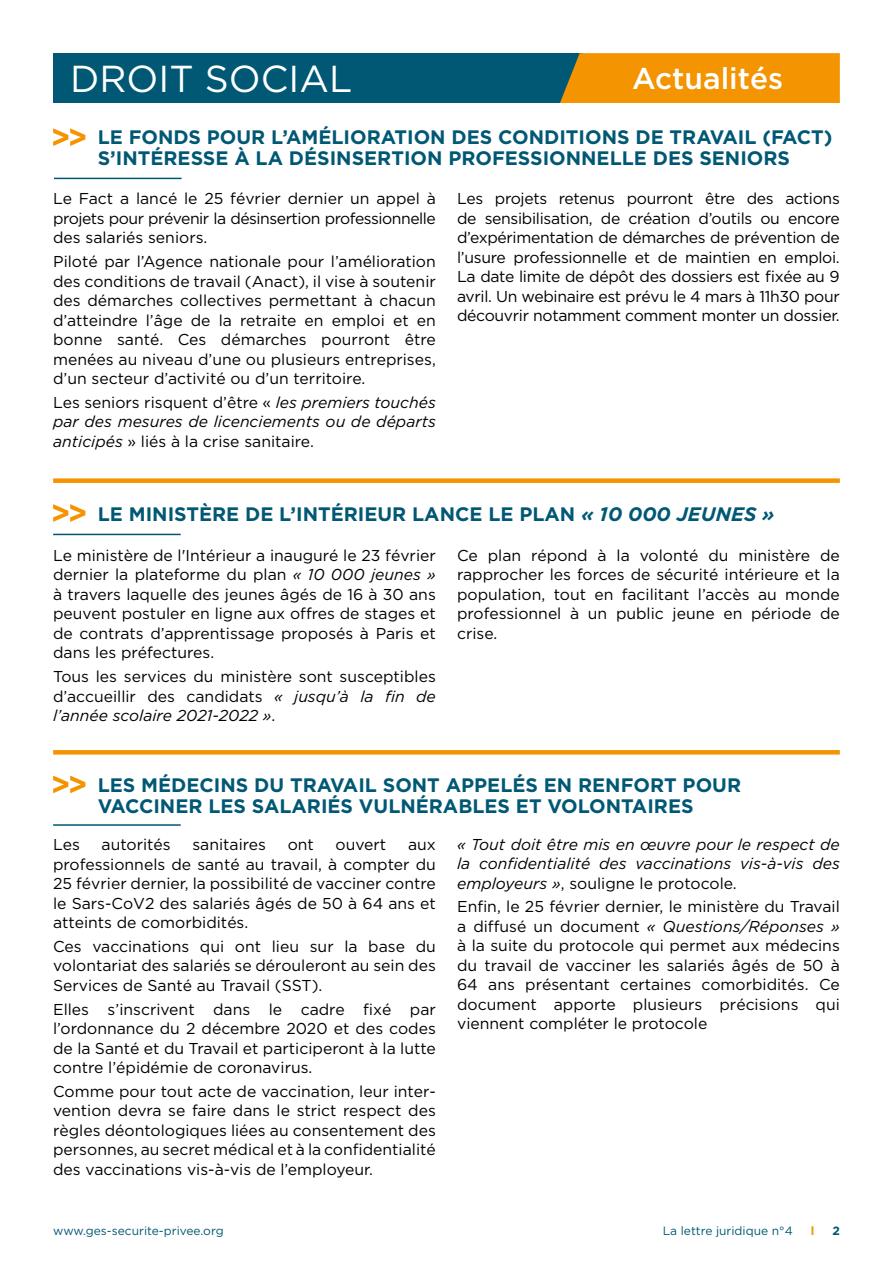
<style>
.page{position:relative;width:893px;height:1263px;background:#fff}
.page>*{position:absolute;margin:0;border:0;box-sizing:border-box;transform-origin:0 0}
.t1{font:37.5px "Gotham";color:#fff}
.t2{font:500 30px "Gotham";color:#fff}
.t3{font:700 19.5px/21px "Gotham";color:#005875}
.t4{font:15.75px/19.5px "Gotham";color:#000;text-align:justify}
.t5{font:italic 15.75px/19.5px "Gotham";color:#000;text-align:justify}
.t6{font:12px "Gotham";color:#005875}
.t7{font:700 12px "Gotham";color:#f39400}
.t8{font:700 12px "Gotham";color:#005875}
.s1{font-style:normal}
.s2{font-style:italic}
</style>
<div class="page">
<hr style="left:54px;top:178px;width:128px;height:1px;background:#005875">
<hr style="left:53px;top:534px;width:128px;height:1px;background:#005875">
<hr style="left:53px;top:824px;width:128px;height:2px;background:#005875">
<div style="left:53px;top:53px;width:530px;height:50px;background:#005875"></div>
<div style="left:560px;top:53px;width:280px;height:50px;background:#f39400"></div>
<div style="left:53px;top:478px;width:787px;height:5px;background:#f39400"></div>
<svg style="left:53px;top:750px;width:787px;height:4px;background:#f39504"></svg>
<svg style="left:53px;top:128px;width:32px;height:18px"></svg>
<svg style="left:53px;top:504px;width:32px;height:18px"></svg>
<svg style="left:53px;top:775px;width:32px;height:18px"></svg>
<h1 class="t1" style="left:70px;top:58px;width:284px">DROIT SOCIAL</h1>
<h2 class="t2" style="left:632px;top:61px;width:153px">Actualités</h2>
<p class="t3" style="left:98px;top:126px;width:736px">LE FONDS POUR L’AMÉLIORATION DES CONDITIONS DE TRAVAIL (FACT)<br>S’INTÉRESSE À LA DÉSINSERTION PROFESSIONNELLE DES SENIORS</p>
<p class="t4" style="left:53px;top:189px;width:384px">Le Fact a lancé le 25 février dernier un appel à projets pour prévenir la désinsertion professionnelle des salariés seniors.</p>
<p class="t4" style="left:53px;top:251px;width:384px">Piloté par l’Agence nationale pour l’amélioration des conditions de travail (Anact), il vise à soutenir des démarches collectives permettant à chacun d’atteindre l’âge de la retraite en emploi et en bonne santé. Ces démarches pourront être menées au niveau d’une ou plusieurs entreprises, d’un secteur d’activité ou d’un territoire.</p>
<p class="t5" style="left:53px;top:392px;width:384px"><span class="s1">Les seniors risquent d’être «</span> les premiers touchés par des mesures de licenciements ou de départs anticipés <span class="s1">» liés à la crise sanitaire.</span></p>
<p class="t4" style="left:457px;top:189px;width:384px">Les projets retenus pourront être des actions de sensibilisation, de création d’outils ou encore d’expérimentation de démarches de prévention de l’usure professionnelle et de maintien en emploi.<br>La date limite de dépôt des dossiers est fixée au 9 avril. Un webinaire est prévu le 4 mars à 11h30 pour découvrir notamment comment monter un dossier.</p>
<p class="t3" style="left:98px;top:503px;width:679px">LE MINISTÈRE DE L’INTÉRIEUR LANCE LE PLAN <span class="s2">« 10 000 JEUNES »</span></p>
<p class="t4" style="left:53px;top:545px;width:384px">Le ministère de l'Intérieur a inauguré le 23 février dernier la plateforme du plan <span class="s2">« 10 000 jeunes » </span>à travers laquelle des jeunes âgés de 16 à 30 ans peuvent postuler en ligne aux offres de stages et de contrats d’apprentissage proposés à Paris et dans les préfectures.</p>
<p class="t4" style="left:53px;top:666px;width:384px">Tous les services du ministère sont susceptibles d’accueillir des candidats <span class="s2">« jusqu’à la fin de l’année scolaire 2021-2022 »</span>.</p>
<p class="t4" style="left:457px;top:545px;width:384px">Ce plan répond à la volonté du ministère de rapprocher les forces de sécurité intérieure et la population, tout en facilitant l’accès au monde professionnel à un public jeune en période de crise.</p>
<p class="t3" style="left:98px;top:774px;width:645px">LES MÉDECINS DU TRAVAIL SONT APPELÉS EN RENFORT POUR<br>VACCINER LES SALARIÉS VULNÉRABLES ET VOLONTAIRES</p>
<p class="t4" style="left:53px;top:834px;width:28px">Les</p>
<p class="t4" style="left:102px;top:834px;width:71px">autorités</p>
<p class="t4" style="left:192px;top:834px;width:75px">sanitaires</p>
<p class="t4" style="left:288px;top:834px;width:28px">ont</p>
<p class="t4" style="left:336px;top:834px;width:52px">ouvert</p>
<p class="t4" style="left:53px;top:834px;width:384px;text-indent:355px">aux professionnels de santé au travail, à compter du 25 février dernier, la possibilité de vacciner contre le Sars-CoV2 des salariés âgés de 50 à 64 ans et atteints de comorbidités.</p>
<p class="t4" style="left:53px;top:936px;width:384px">Ces vaccinations qui ont lieu sur la base du volontariat des salariés se dérouleront au sein des Services de Santé au Travail (SST).</p>
<p class="t4" style="left:53px;top:999px;width:384px">Elles s’inscrivent dans le cadre fixé par l’ordonnance du 2 décembre 2020 et des codes de la Santé et du Travail et participeront à la lutte contre l’épidémie de coronavirus.</p>
<p class="t4" style="left:53px;top:1081px;width:384px">Comme pour tout acte de vaccination, leur inter&shy;vention devra se faire dans le strict respect des règles déontologiques liées au consentement des personnes, au secret médical et à la confidentialité des vaccinations vis-à-vis de l’employeur.</p>
<p class="t5" style="left:457px;top:834px;width:384px">« Tout doit être mis en œuvre pour le respect de la confidentialité des vaccinations vis-à-vis des employeurs »<span class="s1">, souligne le protocole.</span></p>
<p class="t4" style="left:457px;top:897px;width:384px">Enfin, le 25 février dernier, le ministère du Travail a diffusé un document <span class="s2">« Questions/Réponses » </span>à la suite du protocole qui permet aux médecins du travail de vacciner les salariés âgés de 50 à 64 ans présentant certaines comorbidités. Ce document apporte plusieurs précisions qui viennent compléter le protocole</p>
<p class="t6" style="left:53px;top:1224px;width:172px">www.ges-securite-privee.org</p>
<p class="t6" style="left:663px;top:1224px;width:131px">La lettre juridique n°4</p>
<p class="t7" style="left:811px;top:1223px;width:5px">l</p>
<p class="t8" style="left:832px;top:1223px;width:9px">2</p>
</div>
